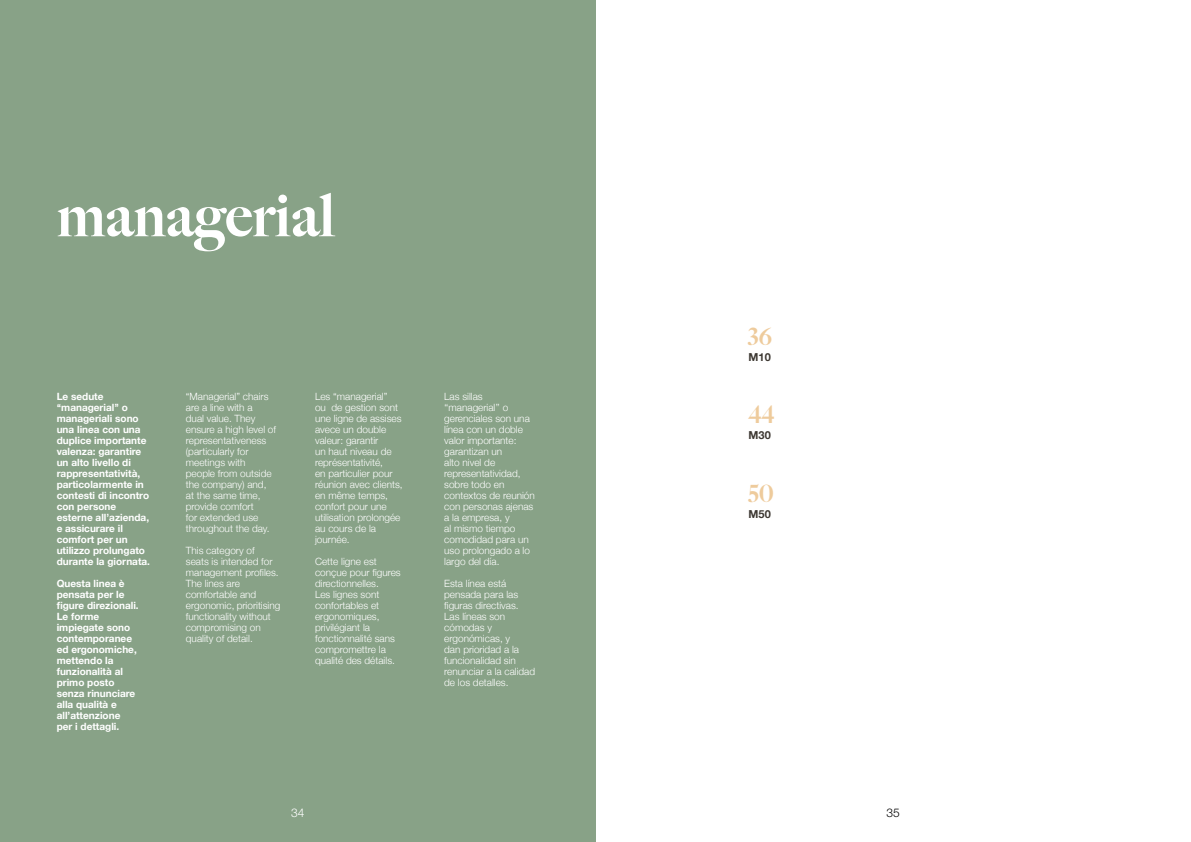
<style>
.page{position:relative;width:1191px;height:842px;background:#fff}
.page>*{position:absolute;margin:0;border:0;box-sizing:border-box;transform-origin:0 0}
.t1{font:900 60px "Big Caslon FB";color:#fff}
.t2{font:900 24px "Big Caslon FB";color:#eecb9c}
.t3{font:300 12px "Helvetica Neue LT Pro";color:#fff}
.t4{font:300 12px "Helvetica Neue LT Pro";color:#000}
.t5{font:700 11px "Helvetica Neue";color:#3d3832}
.t6{font:300 10px/11px "Helvetica Neue";color:#fff}
.t7{font:700 10px/11px "Helvetica Neue";color:#fff}
</style>
<div class="page">
<div style="left:0;top:0;width:595px;height:842px;background:#88a287"></div>
<h1 class="t1" style="left:57px;top:179px;width:280px">managerial</h1>
<p class="t7" style="left:57px;top:390px;width:95px">Le sedute ‘‘managerial’’ o manageriali sono una linea con una duplice importante valenza: garantire un alto livello di rappresentatività, particolarmente in contesti di incontro con persone esterne all’azienda, e assicurare il comfort per un utilizzo prolungato durante la giornata.</p>
<p class="t7" style="left:57px;top:577px;width:84px">Questa linea è pensata per le figure direzionali.<br>Le forme impiegate sono contemporanee ed ergonomiche, mettendo la funzionalità al primo posto senza rinunciare alla qualità e all’attenzione<br>per i dettagli.</p>
<p class="t6" style="left:186px;top:390px;width:92px">“Managerial” chairs are a line with a<br>dual value. They ensure a high level of representativeness (particularly for meetings with people from outside the company) and, at the same time, provide comfort<br>for extended use throughout the day.</p>
<p class="t6" style="left:186px;top:544px;width:96px">This category of<br>seats is intended for management profiles.<br>The lines are comfortable and ergonomic, prioritising functionality without compromising on quality of detail.</p>
<p class="t6" style="left:315px;top:390px;width:89px">Les “managerial”<br>ou de gestion sont une ligne de assises avece un double valeur: garantir<br>un haut niveau de représentativité,<br>en particulier pour réunion avec clients, en même temps, confort pour une utilisation prolongée au cours de la journée.</p>
<p class="t6" style="left:315px;top:555px;width:87px">Cette ligne est conçue pour figures directionnelles.<br>Les lignes sont confortables et ergonomiques, privilégiant la fonctionnalité sans compromettre la qualité des détails.</p>
<p class="t6" style="left:444px;top:390px;width:92px">Las sillas ‘‘managerial’’ o gerenciales son una línea con un doble valor importante: garantizan un<br>alto nivel de representatividad, sobre todo en contextos de reunión con personas ajenas a la empresa, y<br>al mismo tiempo comodidad para un uso prolongado a lo largo del día.</p>
<p class="t6" style="left:444px;top:577px;width:92px">Esta línea está pensada para las figuras directivas.<br>Las líneas son cómodas y ergonómicas, y<br>dan prioridad a la funcionalidad sin renunciar a la calidad de los detalles.</p>
<h2 class="t2" style="left:748px;top:322px;width:25px">36</h2>
<p class="t5" style="left:748px;top:350px;width:24px">M10</p>
<h2 class="t2" style="left:748px;top:401px;width:28px">44</h2>
<p class="t5" style="left:748px;top:429px;width:24px">M30</p>
<h2 class="t2" style="left:748px;top:479px;width:27px">50</h2>
<p class="t5" style="left:748px;top:507px;width:24px">M50</p>
<p class="t3" style="left:291px;top:805px;width:15px">34</p>
<p class="t4" style="left:886px;top:805px;width:15px">35</p>
</div>
